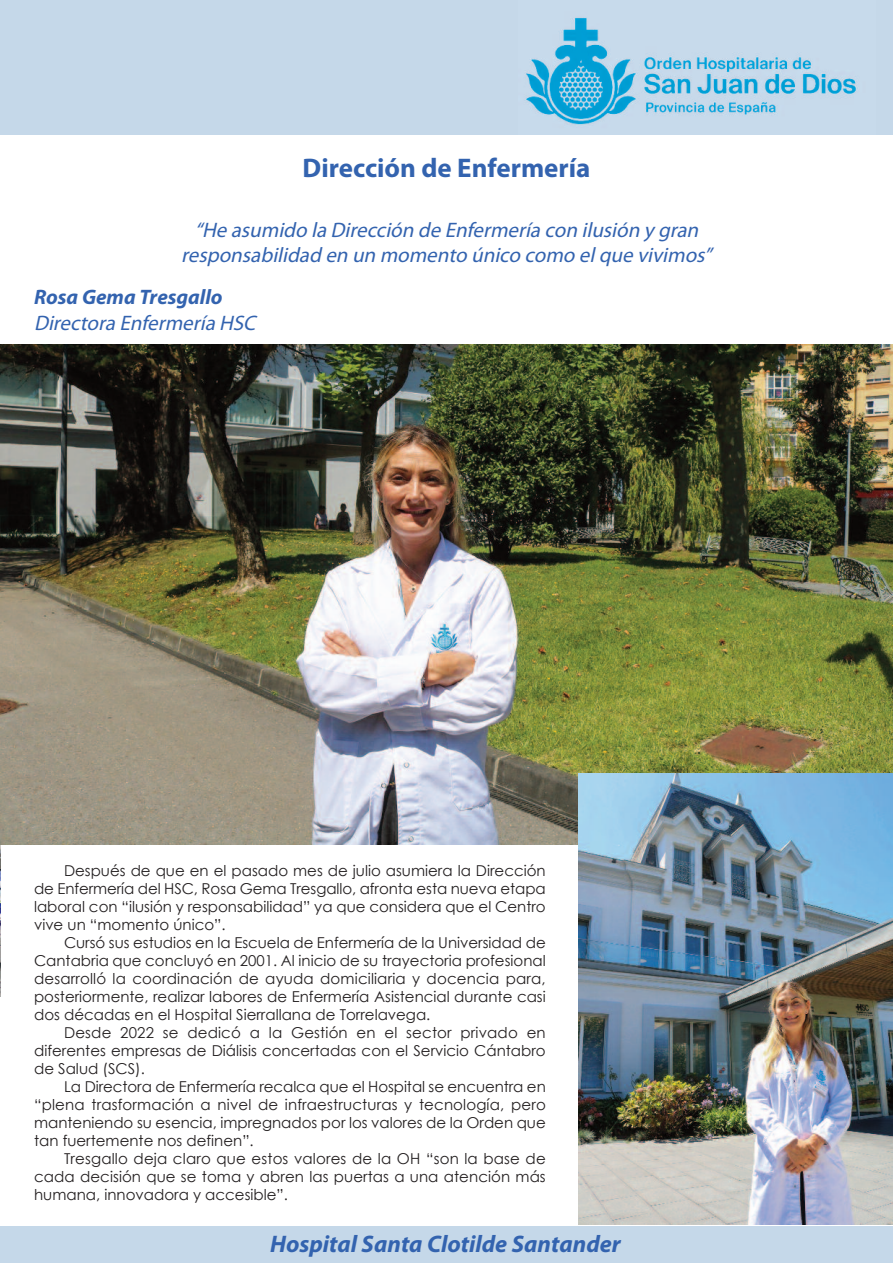
<style>
.page{position:relative;width:893px;height:1263px;background:#fff}
.page>*{position:absolute;margin:0;border:0;box-sizing:border-box;transform-origin:0 0}
.t1{font:700 27px "Myriad Pro";color:#3363af}
.t2{font:italic 700 24px "Myriad Pro";color:#3363af}
.t3{font:italic 21px/25.2px "Myriad Pro";letter-spacing:-.005em;color:#3363af;text-align:center}
.t4{font:italic 700 21px "Myriad Pro";color:#3363af}
.t5{font:15px/18px "Century Gothic";color:#231f20;text-align:justify}
</style>
<div class="page">
<img style="left:0;top:845px;width:1px;height:151px">
<img style="left:0;top:345px;width:893px;height:500px">
<div style="left:0;top:0;width:893px;height:135px;background:#c5d8e9"></div>
<div style="left:0;top:1227px;width:7px;height:36px;background:#c5d8e9"></div>
<img style="left:578px;top:773px;width:315px;height:451px">
<div style="left:1px;top:1227px;width:892px;height:36px;background:#c5d8e9"></div>
<img style="left:526px;top:18px;width:330px;height:107px">
<h1 class="t1" style="left:303px;top:158px;width:289px">Dirección de Enfermería</h1>
<h3 class="t3" style="left:181px;top:219px;width:536px">“He asumido la Dirección de Enfermería con ilusión y gran responsabilidad en un momento único como el que vivimos”</h3>
<h3 class="t4" style="left:34px;top:289px;width:190px">Rosa Gema Tresgallo</h3>
<h3 class="t3" style="left:34px;top:312px;width:227px">Directora Enfermería HSC</h3>
<p class="t5" style="left:34px;top:861px;width:513px;text-indent:30px">Después de que en el pasado mes de julio asumiera la Dirección de Enfermería del HSC, Rosa Gema Tresgallo, afronta esta nueva etapa laboral con “ilusión y responsabilidad” ya que considera que el Centro vive un “momento único”.</p>
<p class="t5" style="left:34px;top:933px;width:513px;text-indent:30px">Cursó sus estudios en la Escuela de Enfermería de la Universidad de Cantabria que concluyó en 2001. Al inicio de su trayectoria profesional desarrolló la coordinación de ayuda domiciliaria y docencia para, posteriormente, realizar labores de Enfermería Asistencial durante casi dos décadas en el Hospital Sierrallana de Torrelavega.</p>
<p class="t5" style="left:34px;top:1023px;width:513px;text-indent:30px">Desde 2022 se dedicó a la Gestión en el sector privado en diferentes empresas de Diálisis concertadas con el Servicio Cántabro de Salud (SCS).</p>
<p class="t5" style="left:34px;top:1077px;width:513px;text-indent:30px">La Directora de Enfermería recalca que el Hospital se encuentra en “plena trasformación a nivel de infraestructuras y tecnología, pero manteniendo su esencia, impregnados por los valores de la Orden que tan fuertemente nos definen”.</p>
<p class="t5" style="left:34px;top:1149px;width:513px;text-indent:30px">Tresgallo deja claro que estos valores de la OH “son la base de cada decisión que se toma y abren las puertas a una atención más humana, innovadora y accesible”.</p>
<h2 class="t2" style="left:270px;top:1235px;width:352px">Hospital Santa Clotilde Santander</h2>
</div>
